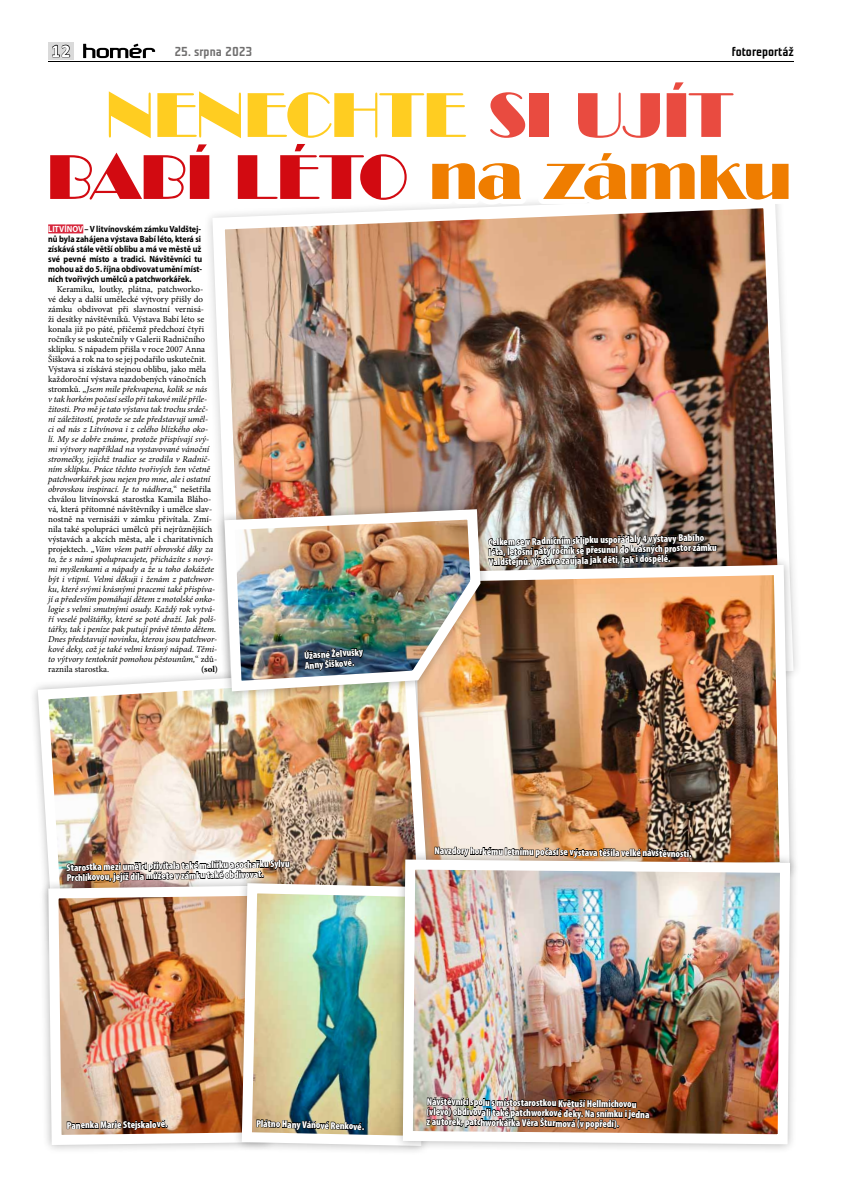
<style>
.page{position:relative;width:842px;height:1191px;background:#fff}
.page>*{position:absolute;margin:0;border:0;box-sizing:border-box;transform-origin:0 0}
.t1{font:60px/62px "Broadway CE";letter-spacing:-.03em;color:#ffcd21;text-align:center}
.t2{font:700 18px "Calibri";color:#fff}
.t3{font:13px "Teuton Fett";color:#706f6f}
.t4{font:13px "Teuton Fett";color:#000}
.t5{font:900 condensed 10px/10px "Myriad Pro";color:#fff}
.t6{font:italic 9px/10px "Minion Pro";letter-spacing:-.01em;color:#000}
.t7{font:700 9px/10px "Myriad Pro";color:#000;text-align:justify;scale:.9 1}
.t8{font:700 9px "Minion Pro";color:#000}
.s1{color:#e94b40}
.s2{color:#d20a11}
.s3{color:#ef7d00}
.s4{color:#fff}
.s5{font-style:normal}
</style>
<div class="page">
<img style="left:209px;top:213px;width:584px;height:343px">
<svg style="left:83px;top:43px;width:73px;height:16px"></svg>
<hr style="left:48px;top:62px;width:746px;height:1px;background:#000">
<svg style="left:48px;top:43px;width:25px;height:17px"></svg>
<svg style="left:52px;top:45px;width:18px;height:12px"></svg>
<img style="left:490px;top:560px;width:305px;height:290px">
<div style="left:48px;top:224px;width:35px;height:9px;background:#d7243a"></div>
<svg style="left:272px;top:193px;width:507px;height:20px"></svg>
<img style="left:34px;top:675px;width:391px;height:201px">
<img style="left:43px;top:880px;width:190px;height:270px">
<div style="left:233px;top:874px;width:203px;height:281px;background:#000;opacity:.3"></div>
<img style="left:237px;top:878px;width:157px;height:273px">
<div style="left:394px;top:850px;width:405px;height:303px;background:#000;opacity:.3"></div>
<img style="left:398px;top:854px;width:397px;height:295px">
<div style="left:215px;top:500px;width:275px;height:200px;background:#000;opacity:.3"></div>
<img style="left:219px;top:504px;width:267px;height:192px">
<img style="left:304px;top:623px;width:60px;height:72px">
<img style="left:65px;top:748px;width:225px;height:248px">
<img style="left:66px;top:1074px;width:102px;height:76px">
<svg style="left:256px;top:1055px;width:108px;height:100px"></svg>
<img style="left:487px;top:444px;width:231px;height:213px">
<img style="left:425px;top:675px;width:267px;height:480px">
<h2 class="t2" style="left:51px;top:38px;width:21px">12</h2>
<h3 class="t3" style="left:174px;top:45px;width:80px">25. srpna 2023</h3>
<h3 class="t4" style="left:732px;top:45px;width:63px">fotoreportáž</h3>
<h1 class="t1" style="left:47px;top:85px;width:747px">NENECHTE <span class="s1">SI UJÍT<br></span><span class="s2">BABÍ LÉTO</span> <span class="s3">NA ZÁMKU</span></h1>
<p class="t7" style="left:48px;top:224px;width:173px"><span class="s4">LITVÍNOV</span> – V litvínovském zámku Valdštej&shy;nů byla zahájena výstava Babí léto, která si získává stále větší oblibu a má ve městě už své pevné místo a tradici. Návštěvníci tu mohou až do 5. října obdivovat umění míst&shy;ních tvořivých umělců a patchworkářek.</p>
<p class="t6" style="left:48px;top:284px;width:171px;text-indent:9px"><span class="s5">Keramiku, loutky, plátna, patchworko-<br>vé deky a další umělecké výtvory přišly do zámku obdivovat při slavnostní vernisá-<br>ži desítky návštěvníků. Výstava Babí léto se konala již po páté, přičemž předchozí čtyři ročníky se uskutečnily v Galerii Radničního sklípku. S nápadem přišla v roce 2007 Anna Šišková a rok na to se jej podařilo uskutečnit.<br>Výstava si získává stejnou oblibu, jako měla každoroční výstava nazdobených vánočních stromků. „</span>Jsem mile překvapena, kolik se nás<br>v tak horkém počasí sešlo při takové milé příle&shy;žitosti. Pro mě je tato výstava tak trochu srdeč&shy;ní záležitostí, protože se zde představují uměl-<br>ci od nás z Litvínova i z celého blízkého oko-<br>lí. My se dobře známe, protože přispívají svý&shy;mi výtvory například na vystavované vánoční stromečky, jejichž tradice se zrodila v Radnič&shy;ním sklípku. Práce těchto tvořivých žen včetně patchworkářek jsou nejen pro mne, ale i ostatní obrovskou inspirací. Je to nádhera,<span class="s5">“ nešetřila chválou litvínovská starostka Kamila Bláho&shy;vá, která přítomné návštěvníky i umělce slav&shy;nostně na vernisáži v zámku přivítala. Zmí&shy;nila také spolupráci umělců při nejrůznějších výstavách a akcích města, ale i charitativních projektech. „</span>Vám všem patří obrovské díky za to, že s námi spolupracujete, přicházíte s nový&shy;mi myšlenkami a nápady a že u toho dokážete být i vtipní. Velmi děkuji i ženám z patchwor&shy;ku, které svými krásnými pracemi také přispíva&shy;jí a především pomáhají dětem z motolské onko&shy;logie s velmi smutnými osudy. Každý rok vytvá&shy;ří veselé polštářky, které se poté draží. Jak polš&shy;tářky, tak i peníze pak putují právě těmto dětem.<br>Dnes představují novinku, kterou jsou patchwor&shy;kové deky, což je také velmi krásný nápad. Těmi&shy;to výtvory tentokrát pomohou pěstounům,<span class="s5">“ zdů&shy;raznila starostka.</span></p>
<p class="t8" style="left:201px;top:663px;width:19px">(sol)</p>
<p class="t5" style="left:304px;top:650px;width:61px;rotate:-4deg">Úžasné Želvušky<br>Anny Šiškové.</p>
<p class="t5" style="left:66px;top:862px;width:225px;rotate:-1deg">Starostka mezi umělci přivítala také malířku a sochařku Sylvu<br>Prchlíkovou, jejíž díla můžete v zámku také obdivovat.</p>
<p class="t5" style="left:488px;top:536px;width:230px;rotate:-1deg">Celkem se v Radničním sklípku uspořádaly 4 výstavy Babího léta, letošní pátý ročník se přesunul do krásných prostor zámku<br>Valdštejnů. Výstava zaujala jak děti, tak i dospělé.</p>
<p class="t5" style="left:434px;top:844px;width:259px;rotate:1deg">Navzdory horkému letnímu počasí se výstava těšila velké návštěvnosti.</p>
<p class="t5" style="left:67px;top:1120px;width:102px;rotate:-1deg">Panenka Marie Stejskalové.</p>
<p class="t5" style="left:256px;top:1117px;width:110px;rotate:2deg">Plátno Hany Váňové Renkové.</p>
<p class="t5" style="left:427px;top:1095px;width:224px;rotate:1deg">Návštěvníci spolu s místostarostkou Květuší Hellmichovou (vlevo) obdivovali také patchworkové deky. Na snímku i jedna z autorek, patchworkářka Věra Šturmová (v popředí).</p>
</div>
